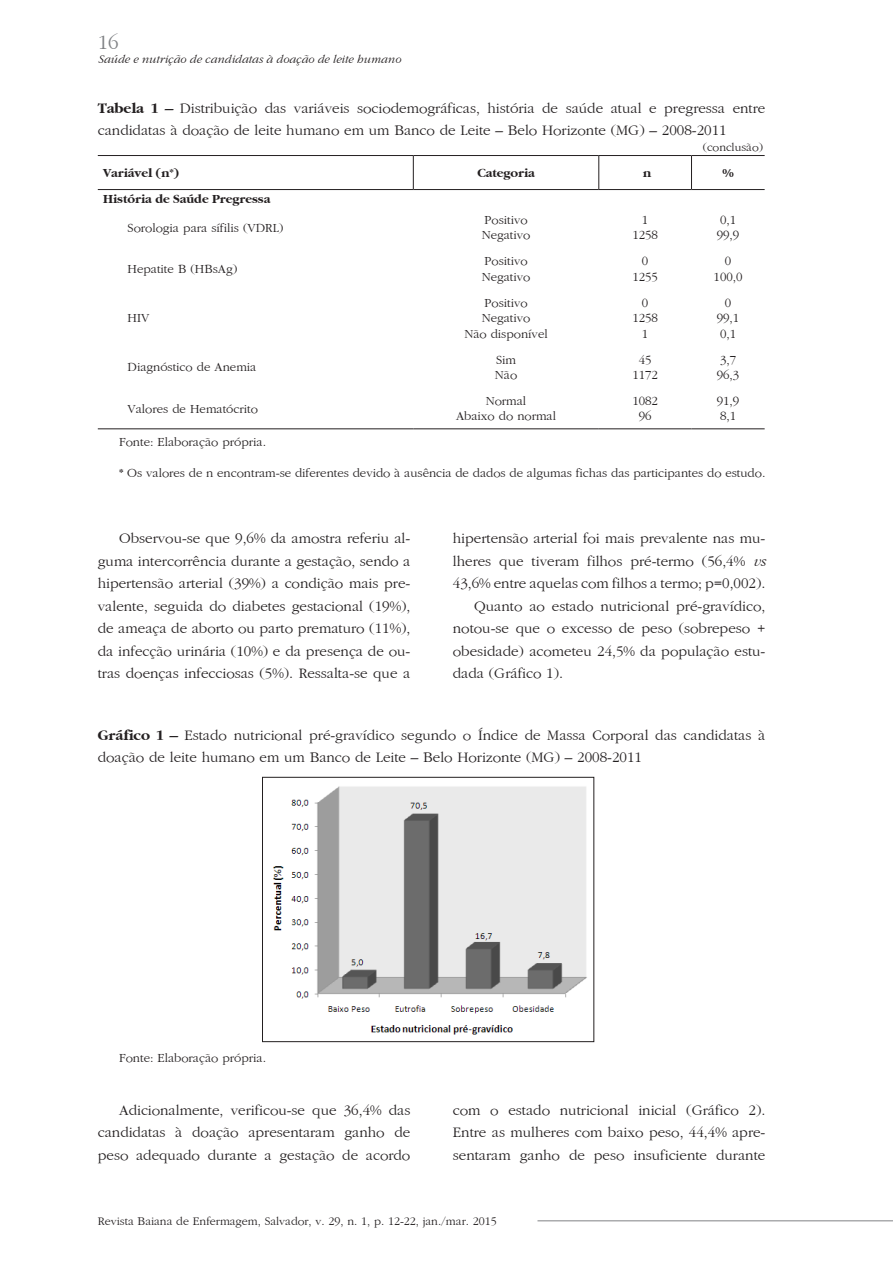
<style>
.page{position:relative;width:893px;height:1263px;background:#fff}
.page>*{position:absolute;margin:0;border:0;box-sizing:border-box;transform-origin:0 0}
.t1{font:21px "Gatineau Plain";color:#808285}
.texto{font:15px/22.5px "Gatineau Plain";color:#231f20;text-align:justify}
.titulo_tabela{font:15px/22.5px "Gatineau Plain";color:#231f20}
.tabela_1{font:12.75px/15.5px "Gatineau Plain";color:#231f20;text-align:center}
.fonte{font:12.75px "Gatineau Plain";color:#231f20}
.tabela_1-2{font:700 12.75px "Gatineau";color:#231f20}
.rodapé_esquerdo{font:12px "Gatineau Plain";color:#231f20}
.t2{font:italic 12px "Gatineau";color:#231f20}
.citacao{font:12px "Gatineau Plain";color:#231f20}
.s1{font-family:"Gatineau";font-weight:700}
.s2{font-family:"Gatineau";font-style:italic}
</style>
<div class="page">
<hr style="left:537px;top:1220px;width:356px;height:1px;background:#808285">
<hr style="left:413px;top:156px;width:1px;height:33px;background:#231f20">
<hr style="left:598px;top:156px;width:1px;height:33px;background:#231f20">
<hr style="left:691px;top:156px;width:1px;height:33px;background:#231f20">
<hr style="left:98px;top:189px;width:315px;height:1px;background:#231f20">
<hr style="left:413px;top:189px;width:186px;height:1px;background:#231f20">
<hr style="left:599px;top:189px;width:92px;height:1px;background:#231f20">
<hr style="left:691px;top:189px;width:74px;height:1px;background:#231f20">
<hr style="left:98px;top:155px;width:315px;height:1px;background:#231f20">
<hr style="left:413px;top:155px;width:186px;height:1px;background:#231f20">
<hr style="left:599px;top:155px;width:92px;height:1px;background:#231f20">
<hr style="left:691px;top:155px;width:74px;height:1px;background:#231f20">
<hr style="left:98px;top:428px;width:315px;height:1px;background:#231f20">
<hr style="left:413px;top:428px;width:186px;height:1px;background:#231f20">
<hr style="left:599px;top:428px;width:92px;height:1px;background:#231f20">
<hr style="left:691px;top:428px;width:74px;height:1px;background:#231f20">
<img style="left:273px;top:786px;width:314px;height:249px">
<div style="left:262px;top:777px;width:332px;height:265px;border:1px solid #231f20"></div>
<h1 class="t1" style="left:98px;top:31px;width:22px">16</h1>
<p class="t2" style="left:98px;top:53px;width:304px">Saúde e nutrição de candidatas à doação de leite humano</p>
<p class="titulo_tabela" style="left:98px;top:97px;width:669px"><span class="s1">Tabela 1 –</span> Distribuição das variáveis sociodemográficas, história de saúde atual e pregressa entre candidatas à doação de leite humano em um Banco de Leite – Belo Horizonte (MG) – 2008-2011</p>
<p class="citacao" style="left:703px;top:141px;width:62px">(conclusão)</p>
<p class="tabela_1-2" style="left:103px;top:166px;width:77px">Variável (n*)</p>
<p class="tabela_1-2" style="left:477px;top:166px;width:59px">Categoria</p>
<p class="tabela_1-2" style="left:643px;top:166px;width:10px">n</p>
<p class="tabela_1-2" style="left:722px;top:166px;width:13px">%</p>
<p class="tabela_1-2" style="left:103px;top:192px;width:169px">História de Saúde Pregressa</p>
<p class="tabela_1" style="left:128px;top:220px;width:157px">Sorologia para sífilis (VDRL)</p>
<p class="tabela_1" style="left:482px;top:213px;width:50px;text-align:left">Positivo<br>Negativo</p>
<p class="tabela_1" style="left:632px;top:213px;width:27px">1<br>1258</p>
<p class="tabela_1" style="left:717px;top:213px;width:24px;text-align:left">0,1<br>99,9</p>
<p class="tabela_1" style="left:128px;top:262px;width:111px">Hepatite B (HBsAg)</p>
<p class="tabela_1" style="left:482px;top:254px;width:50px;text-align:left">Positivo<br>Negativo</p>
<p class="tabela_1" style="left:632px;top:254px;width:27px">0<br>1255</p>
<p class="tabela_1" style="left:714px;top:254px;width:30px">0<br>100,0</p>
<p class="tabela_1" style="left:128px;top:311px;width:23px">HIV</p>
<p class="tabela_1" style="left:464px;top:295px;width:85px">Positivo<br>Negativo<br>Não disponível</p>
<p class="tabela_1" style="left:632px;top:295px;width:27px">0<br>1258<br>1</p>
<p class="tabela_1" style="left:717px;top:295px;width:24px">0<br>99,1<br>0,1</p>
<p class="tabela_1" style="left:128px;top:360px;width:130px">Diagnóstico de Anemia</p>
<p class="tabela_1" style="left:495px;top:352px;width:24px;text-align:left">Sim<br>Não</p>
<p class="tabela_1" style="left:632px;top:352px;width:27px">45<br>1172</p>
<p class="tabela_1" style="left:717px;top:352px;width:24px;text-align:left">3,7<br>96,3</p>
<p class="tabela_1" style="left:128px;top:401px;width:132px">Valores de Hematócrito</p>
<p class="tabela_1" style="left:456px;top:393px;width:102px">Normal<br>Abaixo do normal</p>
<p class="tabela_1" style="left:632px;top:393px;width:27px">1082<br>96</p>
<p class="tabela_1" style="left:717px;top:393px;width:24px;text-align:left">91,9<br>8,1</p>
<p class="fonte" style="left:119px;top:435px;width:148px">Fonte: Elaboração própria.</p>
<p class="fonte" style="left:119px;top:466px;width:648px">* Os valores de n encontram-se diferentes devido à ausência de dados de algumas fichas das participantes do estudo.</p>
<p class="texto" style="left:98px;top:527px;width:314px;text-indent:21px">Observou-se que 9,6% da amostra referiu al&shy;guma intercorrência durante a gestação, sendo a hipertensão arterial (39%) a condição mais pre&shy;valente, seguida do diabetes gestacional (19%), de ameaça de aborto ou parto prematuro (11%), da infecção urinária (10%) e da presença de ou&shy;tras doenças infecciosas (5%). Ressalta-se que a</p>
<p class="texto" style="left:453px;top:527px;width:314px">hipertensão arterial foi mais prevalente nas mu&shy;lheres que tiveram filhos pré-termo (56,4% <span class="s2">vs </span>43,6% entre aquelas com filhos a termo; p=0,002).</p>
<p class="texto" style="left:453px;top:595px;width:314px;text-indent:21px">Quanto ao estado nutricional pré-gravídico, notou-se que o excesso de peso (sobrepeso + obesidade) acometeu 24,5% da população estu&shy;dada (Gráfico 1).</p>
<p class="titulo_tabela" style="left:98px;top:724px;width:669px"><span class="s1">Gráfico 1 –</span> Estado nutricional pré-gravídico segundo o Índice de Massa Corporal das candidatas à doação de leite humano em um Banco de Leite – Belo Horizonte (MG) – 2008-2011</p>
<p class="fonte" style="left:119px;top:1051px;width:148px">Fonte: Elaboração própria.</p>
<p class="texto" style="left:98px;top:1099px;width:314px;text-indent:21px">Adicionalmente, verificou-se que 36,4% das candidatas à doação apresentaram ganho de peso adequado durante a gestação de acordo</p>
<p class="texto" style="left:453px;top:1099px;width:314px">com o estado nutricional inicial (Gráfico 2).<br>Entre as mulheres com baixo peso, 44,4% apre&shy;sentaram ganho de peso insuficiente durante</p>
<p class="rodapé_esquerdo" style="left:98px;top:1214px;width:400px">Revista Baiana de Enfermagem, Salvador, v. 29, n. 1, p. 12-22, jan./mar. 2015</p>
</div>
